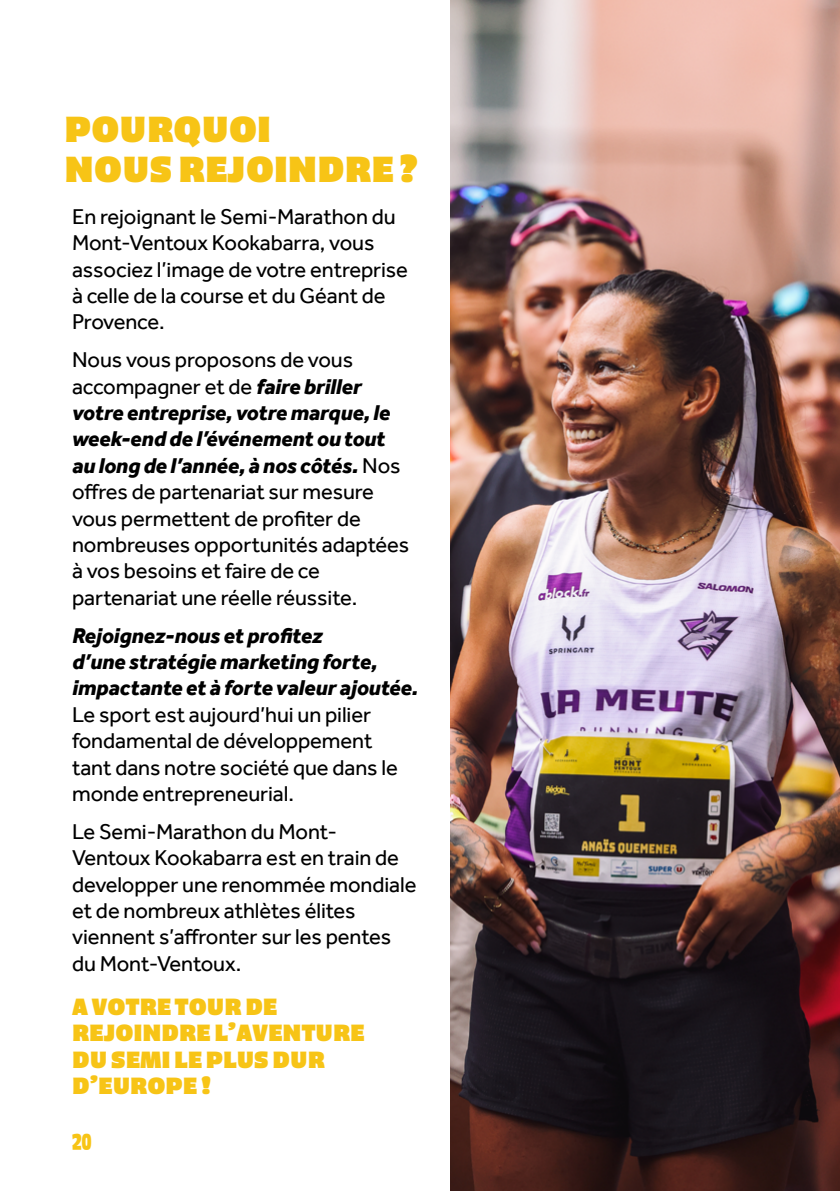
<style>
.page{position:relative;width:840px;height:1191px;background:#fff}
.page>*{position:absolute;margin:0;border:0;box-sizing:border-box;transform-origin:0 0}
.t1{font:34px/40.8px "Dunkel Sans Expandedv 0.7";letter-spacing:.01em;color:#f7c416}
.t2{font:22px/26.4px "Effra";letter-spacing:-.005em;color:#000}
.t3{font:italic 800 22px/26.4px "Effra";letter-spacing:-.005em;color:#000}
.t4{font:22px/26.4px "Dunkel Sans Expandedv 0.7";letter-spacing:.005em;color:#f7c416}
.t5{font:20px "Dunkel Sans Condensedv 0.7";color:#f7c416}
.s1{font-weight:800;font-style:italic}
</style>
<div class="page">
<img style="left:450px;top:0;width:389px;height:1191px">
<h1 class="t1" style="left:65px;top:109px;width:355px">POURQUOI<br>NOUS REJOINDRE ?</h1>
<p class="t2" style="left:72px;top:203px;width:337px">En rejoignant le Semi-Marathon du<br>Mont-Ventoux Kookabarra, vous associez l’image de votre entreprise à celle de la course et du Géant de<br>Provence.</p>
<p class="t2" style="left:72px;top:346px;width:338px">Nous vous proposons de vous accompagner et de <span class="s1">faire briller votre entreprise, votre marque, le week-end de l’événement ou tout au long de l’année, à nos côtés.</span> Nos offres de partenariat sur mesure vous permettent de profiter de nombreuses opportunités adaptées à vos besoins et faire de ce partenariat une réelle réussite.</p>
<p class="t3" style="left:72px;top:622px;width:347px">Rejoignez-nous et profitez<br>d’une stratégie marketing forte, impactante et à forte valeur ajoutée.</p>
<p class="t2" style="left:72px;top:701px;width:327px">Le sport est aujourd’hui un pilier fondamental de développement tant dans notre société que dans le monde entrepreneurial.</p>
<p class="t2" style="left:72px;top:818px;width:346px">Le Semi-Marathon du Mont-<br>Ventoux Kookabarra est en train de developper une renommée mondiale et de nombreux athlètes élites viennent s’affronter sur les pentes du Mont-Ventoux.</p>
<p class="t4" style="left:72px;top:993px;width:294px">A VOTRE TOUR DE<br>REJOINDRE L’AVENTURE<br>DU SEMI LE PLUS DUR<br>D’EUROPE !</p>
<p class="t5" style="left:72px;top:1129px;width:21px">20</p>
</div>
